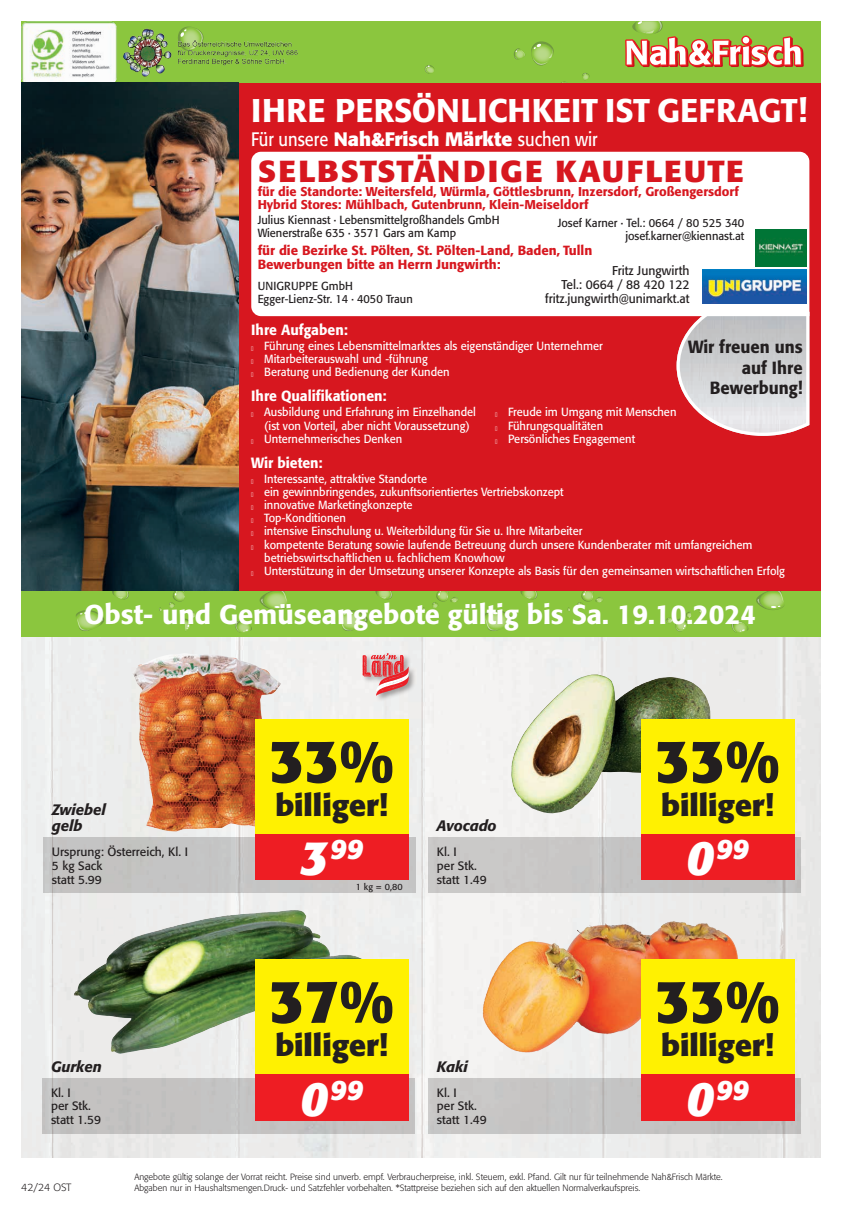
<style>
.page{position:relative;width:842px;height:1212px;background:#fff}
.page>*{position:absolute;margin:0;border:0;box-sizing:border-box;transform-origin:0 0}
.t1{font:700 60px "Formata Std";color:#231f20}
.t2{font:500 32.55px "Formata Std";color:#fff}
.t3{font:700 30.15px "Formata Std";letter-spacing:.05em;color:#d7171f;scale:1.05 1}
.t4{font:700 30px "Formata Std";color:#231f20}
.t5{font:italic 700 28.05px "Formata Std";letter-spacing:.005em;color:#fff}
.t6{font:500 27px "Formata Std";color:#fff}
.t7{font:19.35px "Formata Std";color:#fff;scale:.85 1}
.t8{font:500 17.4px/20.1px "Formata Std";color:#231f20;text-align:right;scale:.95 1}
.t9{font:italic 500 15px/16.5px "Formata Std";letter-spacing:-.01em;color:#231f20}
.t10{font:500 14.7px "Formata Std";color:#fff;scale:.95 1}
.t11{font:500 13.2px/14.2px "Formata Std";color:#d7171f}
.t12{font:500 12.6px/12.6px "Formata Std";color:#d7171f}
.t13{font:12.6px/14.2px "Formata Std";color:#231f20;text-align:right;scale:.95 1}
.t14{font:12px/13.5px "Formata Std";color:#231f20}
.t15{font:11.7px/13.2px "Formata Std";color:#fff;scale:.95 1}
.t16{font:11.7px/13.2px "Formata Std";color:#231f20;text-align:right;scale:.95 1}
.t17{font:11.55px/13px "Formata Std";color:#231f20;scale:.95 1}
.t18{font:300 10.5px "Formata Std";color:#231f20}
.t19{font:300 9px "Formata Std";color:#231f20}
.t20{font:9px "Formata Std";color:#231f20}
.s1{font-weight:700}
.s2{font-size:48px}
</style>
<div class="page">
<div style="left:21px;top:637px;width:800px;height:520px;background:#eceded"></div>
<div style="left:21px;top:21px;width:800px;height:64px;background:#8bc63e"></div>
<svg style="left:582px;top:73px;width:8px;height:8px"></svg>
<svg style="left:531px;top:41px;width:23px;height:25px"></svg>
<svg style="left:514px;top:48px;width:11px;height:12px"></svg>
<svg style="left:425px;top:65px;width:10px;height:9px"></svg>
<img style="left:21px;top:21px;width:96px;height:62px">
<svg style="left:625px;top:21px;width:179px;height:46px"></svg>
<img style="left:123px;top:27px;width:175px;height:50px">
<div style="left:462px;top:590px;width:156px;height:47px;background:#8bc63e"></div>
<svg style="left:520px;top:590px;width:18px;height:10px"></svg>
<svg style="left:484px;top:610px;width:29px;height:21px"></svg>
<svg style="left:577px;top:590px;width:26px;height:19px"></svg>
<div style="left:168px;top:590px;width:146px;height:47px;background:#8bc63e"></div>
<svg style="left:235px;top:621px;width:17px;height:12px"></svg>
<svg style="left:259px;top:590px;width:30px;height:20px"></svg>
<div style="left:618px;top:590px;width:203px;height:47px;background:#8bc63e"></div>
<svg style="left:731px;top:621px;width:18px;height:12px"></svg>
<svg style="left:755px;top:590px;width:30px;height:20px"></svg>
<svg style="left:665px;top:612px;width:26px;height:19px"></svg>
<div style="left:310px;top:590px;width:164px;height:47px;background:#8bc63e"></div>
<svg style="left:375px;top:590px;width:18px;height:10px"></svg>
<svg style="left:339px;top:610px;width:29px;height:21px"></svg>
<svg style="left:432px;top:590px;width:26px;height:19px"></svg>
<div style="left:21px;top:590px;width:164px;height:47px;background:#8bc63e"></div>
<svg style="left:112px;top:590px;width:17px;height:10px"></svg>
<svg style="left:76px;top:610px;width:29px;height:21px"></svg>
<svg style="left:169px;top:590px;width:26px;height:41px"></svg>
<img style="left:482px;top:912px;width:258px;height:151px">
<img style="left:74px;top:910px;width:296px;height:144px">
<img style="left:511px;top:674px;width:199px;height:139px">
<img style="left:132px;top:653px;width:149px;height:178px">
<div style="left:43px;top:838px;width:372px;height:55px;background:#c4c4c4"></div>
<div style="left:428px;top:1078px;width:372px;height:55px;background:#c5c4c4"></div>
<div style="left:43px;top:1078px;width:372px;height:55px;background:#c4c2c1"></div>
<div style="left:361px;top:651px;width:56px;height:51px;background:#231f20;opacity:.4"></div>
<svg style="left:363px;top:653px;width:46px;height:43px"></svg>
<div style="left:428px;top:838px;width:372px;height:55px;background:#c8c6c5"></div>
<div style="left:255px;top:833px;width:153px;height:47px;background:#ee1d23"></div>
<div style="left:255px;top:719px;width:153px;height:114px;background:#fff101"></div>
<div style="left:641px;top:833px;width:153px;height:47px;background:#ee1d23"></div>
<div style="left:641px;top:719px;width:153px;height:114px;background:#fff101"></div>
<div style="left:255px;top:1074px;width:153px;height:46px;background:#ee1d23"></div>
<div style="left:255px;top:959px;width:153px;height:115px;background:#fff101"></div>
<div style="left:641px;top:1074px;width:153px;height:46px;background:#ee1d23"></div>
<div style="left:641px;top:959px;width:153px;height:115px;background:#fff101"></div>
<div style="left:21px;top:83px;width:800px;height:507px;background:#d7171f"></div>
<svg style="left:675px;top:310px;width:135px;height:126px;background:#d5bdc0"></svg>
<img style="left:21px;top:83px;width:218px;height:507px">
<div style="left:251px;top:152px;width:558px;height:164px;background:#fff"></div>
<img style="left:755px;top:230px;width:51px;height:36px">
<img style="left:702px;top:270px;width:104px;height:33px">
<h2 class="t2" style="left:251px;top:90px;width:557px">IHRE PERSÖNLICHKEIT IST GEFRAGT!</h2>
<h3 class="t7" style="left:251px;top:128px;width:409px">Für unsere <span class="s1">Nah&amp;Frisch Märkte</span> suchen wir</h3>
<h3 class="t3" style="left:258px;top:153px;width:465px">SELBSTSTÄNDIGE KAUFLEUTE</h3>
<p class="t12" style="left:258px;top:185px;width:483px">für die Standorte: Weitersfeld, Würmla, Göttlesbrunn, Inzersdorf, Großengersdorf<br>Hybrid Stores: Mühlbach, Gutenbrunn, Klein-Meiseldorf</p>
<p class="t11" style="left:258px;top:243px;width:336px">für die Bezirke St. Pölten, St. Pölten-Land, Baden, Tulln<br>Bewerbungen bitte an Herrn Jungwirth:</p>
<p class="t16" style="left:258px;top:213px;width:256px;text-align:left">Julius Kiennast · Lebensmittelgroßhandels GmbH<br>Wienerstraße 635 · 3571 Gars am Kamp</p>
<p class="t16" style="left:558px;top:216px;width:198px">Josef Karner · Tel.: 0664 / 80 525 340 josef.karner@kiennast.at</p>
<p class="t13" style="left:545px;top:263px;width:153px">Fritz Jungwirth<br>Tel.: 0664 / 88 420 122 fritz.jungwirth@unimarkt.at</p>
<p class="t17" style="left:258px;top:280px;width:165px">UNIGRUPPE GmbH<br>Egger-Lienz-Str. 14 · 4050 Traun</p>
<p class="t10" style="left:251px;top:321px;width:103px">Ihre Aufgaben:</p>
<p class="t15" style="left:251px;top:339px;width:371px">● Führung eines Lebensmittelmarktes als eigenständiger Unternehmer</p>
<p class="t15" style="left:251px;top:352px;width:187px">● Mitarbeiterauswahl und -führung</p>
<p class="t15" style="left:251px;top:365px;width:210px">● Beratung und Bedienung der Kunden</p>
<p class="t10" style="left:251px;top:387px;width:144px">Ihre Qualifikationen:</p>
<p class="t15" style="left:251px;top:405px;width:238px">● Ausbildung und Erfahrung im Einzelhandel</p>
<p class="t15" style="left:495px;top:405px;width:192px">● Freude im Umgang mit Menschen</p>
<p class="t15" style="left:264px;top:419px;width:218px">(ist von Vorteil, aber nicht Voraussetzung)</p>
<p class="t15" style="left:495px;top:419px;width:115px">● Führungsqualitäten</p>
<p class="t15" style="left:251px;top:432px;width:160px">● Unternehmerisches Denken</p>
<p class="t15" style="left:495px;top:432px;width:149px">● Persönliches Engagement</p>
<p class="t10" style="left:251px;top:454px;width:77px">Wir bieten:</p>
<p class="t15" style="left:251px;top:472px;width:187px">● Interessante, attraktive Standorte</p>
<p class="t15" style="left:251px;top:485px;width:330px">● ein gewinnbringendes, zukunftsorientiertes Vertriebskonzept</p>
<p class="t15" style="left:251px;top:498px;width:171px">● innovative Marketingkonzepte</p>
<p class="t15" style="left:251px;top:511px;width:101px">● Top-Konditionen</p>
<p class="t15" style="left:251px;top:525px;width:350px">● intensive Einschulung u. Weiterbildung für Sie u. Ihre Mitarbeiter</p>
<p class="t15" style="left:264px;top:538px;width:515px;text-indent:-13px">● kompetente Beratung sowie laufende Betreuung durch unsere Kundenberater mit umfangreichem betriebswirtschaftlichen u. fachlichem Knowhow</p>
<p class="t15" style="left:251px;top:564px;width:563px">● Unterstützung in der Umsetzung unserer Konzepte als Basis für den gemeinsamen wirtschaftlichen Erfolg</p>
<h3 class="t8" style="left:688px;top:337px;width:122px">Wir freuen uns auf Ihre<br>Bewerbung!</h3>
<h3 class="t6" style="left:84px;top:598px;width:673px">Obst- und Gemüseangebote gültig bis Sa. 19.10.2024</h3>
<p class="t9" style="left:52px;top:801px;width:55px">Zwiebel gelb</p>
<h1 class="t1" style="left:269px;top:724px;width:126px">33%</h1>
<h3 class="t4" style="left:275px;top:786px;width:114px">billiger!</h3>
<p class="t9" style="left:437px;top:818px;width:61px">Avocado</p>
<h1 class="t1" style="left:655px;top:724px;width:126px">33%</h1>
<h3 class="t4" style="left:661px;top:786px;width:114px">billiger!</h3>
<p class="t14" style="left:52px;top:845px;width:137px">Ursprung: Österreich, Kl. I<br>5 kg Sack<br>statt 5.99</p>
<h3 class="t5" style="left:300px;top:832px;width:64px"><span class="s2">3</span>99</h3>
<p class="t20" style="left:356px;top:881px;width:48px">1 kg = 0,80</p>
<p class="t14" style="left:437px;top:845px;width:52px">Kl. I<br>per Stk. statt 1.49</p>
<h3 class="t5" style="left:686px;top:832px;width:64px"><span class="s2">0</span>99</h3>
<p class="t9" style="left:51px;top:1058px;width:52px">Gurken</p>
<h1 class="t1" style="left:269px;top:964px;width:126px">37%</h1>
<h3 class="t4" style="left:275px;top:1026px;width:114px">billiger!</h3>
<p class="t9" style="left:437px;top:1058px;width:32px">Kaki</p>
<h1 class="t1" style="left:655px;top:964px;width:126px">33%</h1>
<h3 class="t4" style="left:661px;top:1026px;width:114px">billiger!</h3>
<p class="t14" style="left:51px;top:1086px;width:52px">Kl. I<br>per Stk. statt 1.59</p>
<h3 class="t5" style="left:300px;top:1072px;width:64px"><span class="s2">0</span>99</h3>
<p class="t14" style="left:437px;top:1086px;width:52px">Kl. I<br>per Stk. statt 1.49</p>
<h3 class="t5" style="left:686px;top:1072px;width:64px"><span class="s2">0</span>99</h3>
<p class="t19" style="left:134px;top:1171px;width:590px">Angebote gültig solange der Vorrat reicht. Preise sind unverb. empf. Verbraucherpreise, inkl. Steuern, exkl. Pfand. Gilt nur für teilnehmende Nah&amp;Frisch Märkte.</p>
<p class="t18" style="left:21px;top:1181px;width:52px">42/24 OST</p>
<p class="t19" style="left:134px;top:1182px;width:507px">Abgaben nur in Haushaltsmengen.Druck- und Satzfehler vorbehalten. *Stattpreise beziehen sich auf den aktuellen Normalverkaufspreis.</p>
</div>
